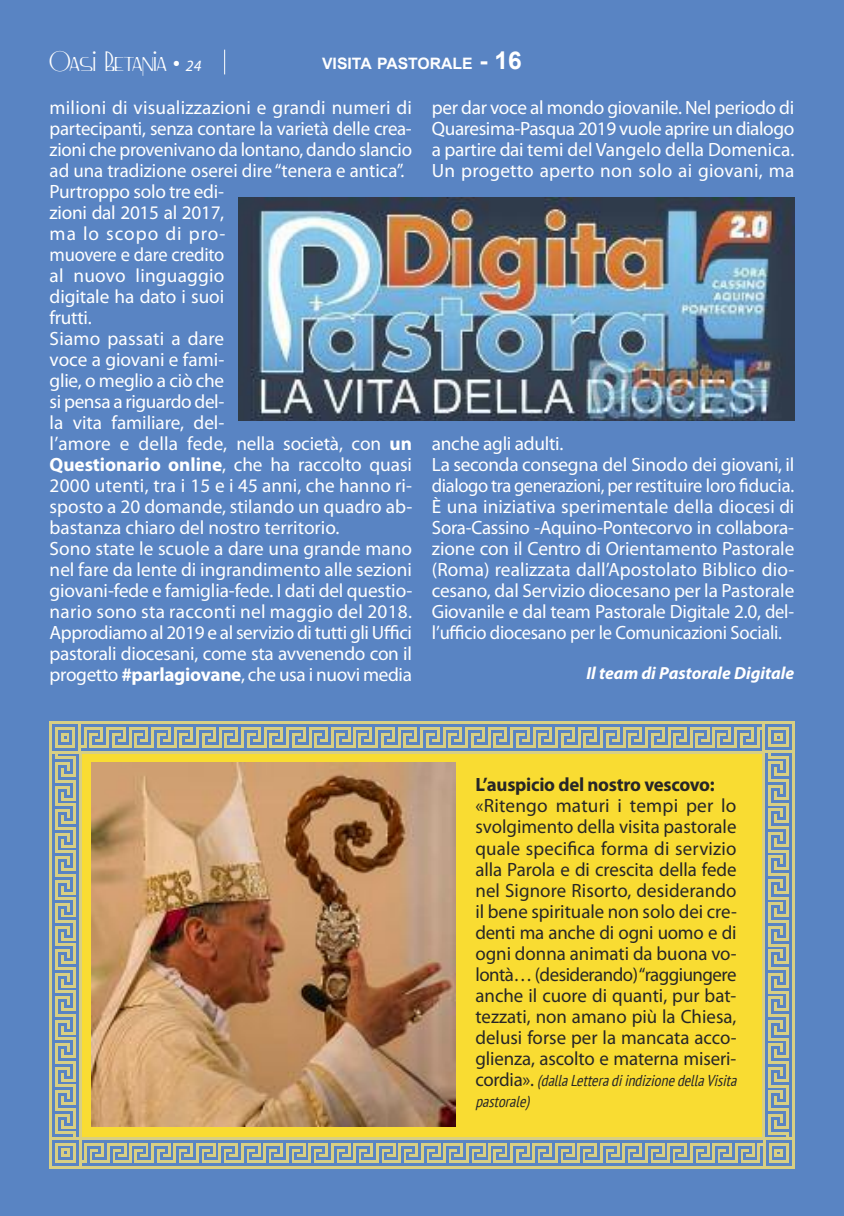
<style>
.page{position:relative;width:844px;height:1216px;background:#fff}
.page>*{position:absolute;margin:0;border:0;box-sizing:border-box;transform-origin:0 0}
.t1{font:28px "ss.drebeden";color:#fff}
.t2{font:19.25px/21px "Myriad Pro";letter-spacing:-.005em;color:#fff}
.t3{font:19.25px/21px "Myriad Pro";letter-spacing:-.005em;color:#272627;text-align:justify}
.t4{font:700 19.25px "Myriad Pro";letter-spacing:-.015em;color:#272627}
.t5{font:italic 700 17.5px "Myriad Pro";color:#fff}
.t6{font:italic condensed 15.75px/21px "PT Sans";color:#272627}
.t7{font:700 15.75px "Arial";color:#fff}
.s1{font-family:"Arial";font-size:21px}
.s2{font-family:"Myriad Pro";font-style:italic;font-size:15.75px}
.s3{font-size:24.5px}
.s4{font-weight:700}
.s5{font-family:"Myriad Pro";font-style:normal;font-stretch:normal;font-size:19.25px}
</style>
<div class="page">
<div style="left:0;top:0;width:843px;height:1215px;background:#5984c3"></div>
<div style="left:81px;top:753px;width:681px;height:383px;background:#f9dc32"></div>
<img style="left:50px;top:721px;width:712px;height:32px">
<img style="left:762px;top:721px;width:32px;height:415px">
<img style="left:81px;top:1136px;width:713px;height:32px">
<img style="left:50px;top:753px;width:31px;height:415px">
<img style="left:91px;top:762px;width:364px;height:364px">
<svg style="left:224px;top:50px;width:1px;height:24px"></svg>
<img style="left:238px;top:197px;width:556px;height:223px">
<h1 class="t1" style="left:50px;top:50px;width:153px">Oasi Betania <span class="s1">•</span> <span class="s2">24</span></h1>
<p class="t7" style="left:322px;top:55px;width:201px">VISITA PASTORALE <span class="s3">- 16</span></p>
<p class="t2" style="left:50px;top:98px;width:364px">milioni di visualizzazioni e grandi numeri di partecipanti, senza contare la varietà delle crea&shy;zioni che provenivano da lontano, dando slancio ad una tradizione oserei dire “tenera e antica”.<br>Purtroppo solo tre edi-<br>zioni dal 2015 al 2017,<br>ma lo scopo di pro-<br>muovere e dare credito<br>al nuovo linguaggio<br>digitale ha dato i suoi<br>frutti.<br>Siamo passati a dare<br>voce a giovani e fami-<br>glie, o meglio a ciò che<br>si pensa a riguardo del-<br>la vita familiare, del-<br>l’amore e della fede, nella società, con <span class="s4">un Questionario online</span>, che ha raccolto quasi 2000 utenti, tra i 15 e i 45 anni, che hanno ri&shy;sposto a 20 domande, stilando un quadro ab&shy;bastanza chiaro del nostro territorio.<br>Sono state le scuole a dare una grande mano nel fare da lente di ingrandimento alle sezioni giovani-fede e famiglia-fede. I dati del questio&shy;nario sono sta racconti nel maggio del 2018.<br>Approdiamo al 2019 e al servizio di tutti gli Uffici pastorali diocesani, come sta avvenendo con il progetto <span class="s4">#parlagiovane</span>, che usa i nuovi media</p>
<p class="t2" style="left:432px;top:98px;width:364px;text-align:justify">per dar voce al mondo giovanile. Nel periodo di Quaresima-Pasqua 2019 vuole aprire un dialogo a partire dai temi del Vangelo della Domenica.<br>Un progetto aperto non solo ai giovani, ma</p>
<p class="t2" style="left:432px;top:434px;width:364px">anche agli adulti.<br>La seconda consegna del Sinodo dei giovani, il dialogo tra generazioni, per restituire loro fiducia.<br>È una iniziativa sperimentale della diocesi di Sora-Cassino -Aquino-Pontecorvo in collabora&shy;zione con il Centro di Orientamento Pastorale (Roma) realizzata dall’Apostolato Biblico dio&shy;cesano, dal Servizio diocesano per la Pastorale Giovanile e dal team Pastorale Digitale 2.0, del&shy;l’ufficio diocesano per le Comunicazioni Sociali.</p>
<p class="t5" style="left:586px;top:666px;width:209px">Il team di Pastorale Digitale</p>
<p class="t4" style="left:475px;top:777px;width:241px">L’auspicio del nostro vescovo:</p>
<p class="t3" style="left:475px;top:797px;width:263px">«Ritengo maturi i tempi per lo svolgimento della visita pastorale quale specifica forma di servizio alla Parola e di crescita della fede nel Signore Risorto, desiderando il bene spirituale non solo dei cre&shy;denti ma anche di ogni uomo e di ogni donna animati da buona vo&shy;lontà… (desiderando)“raggiungere anche il cuore di quanti, pur bat&shy;tezzati, non amano più la Chiesa, delusi forse per la mancata acco&shy;glienza, ascolto e materna miseri-</p>
<p class="t6" style="left:475px;top:1070px;width:266px"><span class="s5">c o r d i a » .</span> (dalla Lettera di indizione della Visita pastorale)</p>
</div>
